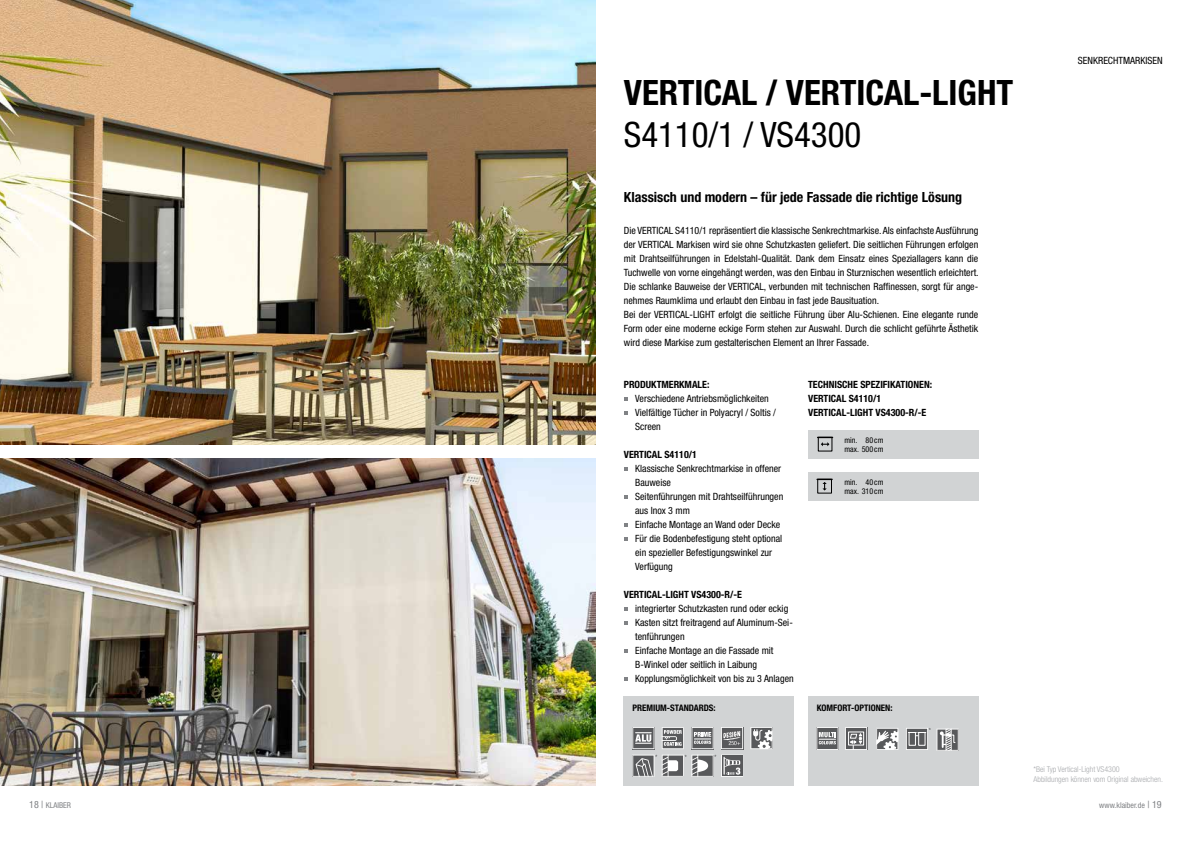
<style>
.page{position:relative;width:1191px;height:842px;background:#fff}
.page>*{position:absolute;margin:0;border:0;box-sizing:border-box;transform-origin:0 0}
.t1{font:700 condensed 35px "Helvetica Neue LT Std";color:#000}
.t2{font:condensed 35px "Helvetica Neue LT Std";color:#000}
.t3{font:700 condensed 14px "Helvetica Neue LT Std";color:#000}
.t4{font:condensed 10px/14px "Helvetica Neue LT Std";color:#000}
.t5{font:700 condensed 10px "Helvetica Neue LT Std";color:#000}
.t6{font:700 condensed 9px "Helvetica Neue LT Std";color:#000}
.t7{font:300 condensed 8px/9.9px "Helvetica Neue LT Std";color:#a7a9ac}
.t8{font:condensed 8px/9px "Helvetica Neue LT Std";color:#000}
.t9{font:condensed 8px "Helvetica Neue LT Std";color:#808285}
.s1{font-size:10px}
</style>
<div class="page">
<div style="left:624px;top:696px;width:170px;height:89px;background:#d1d3d4"></div>
<div style="left:808px;top:696px;width:170px;height:89px;background:#d1d3d4"></div>
<div style="left:808px;top:430px;width:170px;height:28px;background:#d1d3d4"></div>
<div style="left:808px;top:472px;width:170px;height:28px;background:#d1d3d4"></div>
<svg style="left:624px;top:397px;width:3px;height:4px"></svg>
<svg style="left:624px;top:411px;width:3px;height:4px"></svg>
<svg style="left:624px;top:467px;width:3px;height:4px"></svg>
<svg style="left:624px;top:495px;width:3px;height:4px"></svg>
<svg style="left:624px;top:523px;width:3px;height:4px"></svg>
<svg style="left:624px;top:537px;width:3px;height:4px"></svg>
<svg style="left:624px;top:607px;width:3px;height:4px"></svg>
<svg style="left:624px;top:621px;width:3px;height:4px"></svg>
<svg style="left:624px;top:649px;width:3px;height:4px"></svg>
<svg style="left:624px;top:677px;width:3px;height:4px"></svg>
<svg style="left:750px;top:727px;width:22px;height:22px"></svg>
<svg style="left:632px;top:727px;width:22px;height:22px"></svg>
<svg style="left:662px;top:727px;width:22px;height:22px"></svg>
<svg style="left:721px;top:727px;width:22px;height:22px"></svg>
<svg style="left:691px;top:727px;width:22px;height:22px"></svg>
<svg style="left:816px;top:727px;width:22px;height:23px"></svg>
<svg style="left:845px;top:727px;width:22px;height:23px"></svg>
<svg style="left:817px;top:437px;width:15px;height:9px"></svg>
<svg style="left:817px;top:479px;width:15px;height:12px"></svg>
<svg style="left:876px;top:728px;width:22px;height:22px"></svg>
<img style="left:0;top:0;width:595px;height:444px">
<img style="left:0;top:458px;width:595px;height:327px">
<svg style="left:632px;top:755px;width:111px;height:22px"></svg>
<svg style="left:906px;top:728px;width:52px;height:23px"></svg>
<p class="t9" style="left:29px;top:801px;width:43px"><span class="s1">18 |</span> KLAIBER</p>
<h1 class="t1" style="left:624px;top:71px;width:36px">VERTICAL</h1>
<h1 class="t1" style="left:766px;top:71px;width:56px">/ VERTICAL</h1>
<h1 class="t1" style="left:919px;top:71px;width:76px">-LIGHT</h1>
<h1 class="t2" style="left:624px;top:114px;width:239px">S4110/1 / VS4300</h1>
<h2 class="t3" style="left:624px;top:189px;width:340px">KLASSISCH UND MODERN – FÜR JEDE FASSADE DIE RICHTIGE LÖSUNG</h2>
<p class="t4" style="left:624px;top:223px;width:356px">Die VERTICAL S4110/1 repräsentiert die klassische Senkrechtmarkise. Als einfachste Ausführung der VERTICAL Markisen wird sie ohne Schutzkasten geliefert. Die seitlichen Führungen erfolgen mit Drahtseilführungen in Edelstahl-Qualität. Dank dem Einsatz eines Speziallagers kann die Tuchwelle von vorne eingehängt werden, was den Einbau in Sturznischen wesentlich erleichtert.<br>Die schlanke Bauweise der VERTICAL, verbunden mit technischen Raffinessen, sorgt für ange&shy;nehmes Raumklima und erlaubt den Einbau in fast jede Bausituation.<br>Bei der Vertical</p>
<p class="t4" style="left:624px;top:307px;width:356px;text-align:justify;text-indent:95px">erfolgt die seitliche Führung über Alu-Schienen. Eine elegante runde Form oder eine moderne eckige Form stehen zur Auswahl. Durch die schlicht geführte Ästhetik wird diese Markise zum gestalterischen Element an Ihrer Fassade.</p>
<p class="t5" style="left:624px;top:378px;width:12px">PRODUKTMERKMALE</p>
<p class="t5" style="left:707px;top:378px;width:4px">:</p>
<p class="t4" style="left:635px;top:391px;width:142px">Verschiedene Antriebsmöglichkeiten<br>Vielfältige Tücher in Polyacryl / Soltis /<br>Screen</p>
<p class="t5" style="left:624px;top:448px;width:11px">VERTICAL</p>
<p class="t5" style="left:664px;top:448px;width:34px">S4110/1</p>
<p class="t4" style="left:635px;top:461px;width:150px">Klassische Senkrechtmarkise in offener<br>Bauweise<br>Seitenführungen mit Drahtseilführungen aus Inox 3 mm<br>Einfache Montage an Wand oder Decke<br>Für die Bodenbefestigung steht optional ein spezieller Befestigungswinkel zur<br>Verfügung</p>
<p class="t5" style="left:624px;top:588px;width:11px">VERTICAL</p>
<p class="t5" style="left:662px;top:588px;width:81px">-LIGHT VS4300-R/-E</p>
<p class="t4" style="left:635px;top:601px;width:160px">integrierter Schutzkasten rund oder eckig Kasten sitzt freitragend auf Aluminum-Sei&shy;tenführungen<br>Einfache Montage an die Fassade mit B-Winkel oder seitlich in Laibung Kopplungsmöglichkeit von bis zu 3 Anlagen</p>
<p class="t4" style="left:689px;top:307px;width:14px">-Light</p>
<p class="t5" style="left:808px;top:378px;width:11px">TECHNISCHE</p>
<p class="t5" style="left:860px;top:378px;width:11px">SPEZIFIKATIONEN</p>
<p class="t5" style="left:929px;top:378px;width:4px">:</p>
<p class="t5" style="left:808px;top:392px;width:11px">VERTICAL</p>
<p class="t5" style="left:848px;top:392px;width:34px">S4110/1</p>
<p class="t5" style="left:808px;top:406px;width:11px">VERTICAL</p>
<p class="t5" style="left:846px;top:406px;width:81px">-LIGHT VS4300-R/-E</p>
<p class="t8" style="left:844px;top:436px;width:40px">min. 80 cm max. 500 cm</p>
<p class="t8" style="left:844px;top:478px;width:40px">min. 40 cm max. 310 cm</p>
<p class="t6" style="left:632px;top:702px;width:11px">PREMIUM</p>
<p class="t6" style="left:667px;top:702px;width:14px">-STANDARDS</p>
<p class="t6" style="left:713px;top:702px;width:4px">:</p>
<p class="t6" style="left:816px;top:702px;width:11px">KOMFORT</p>
<p class="t6" style="left:851px;top:702px;width:9px">-OPTIONEN</p>
<p class="t6" style="left:890px;top:702px;width:4px">:</p>
<p class="t4" style="left:1078px;top:53px;width:22px">Senkrechtmarkise</p>
<p class="t4" style="left:1157px;top:53px;width:7px">n</p>
<p class="t7" style="left:1033px;top:764px;width:131px">*Bei Typ Vertical-Light VS4300<br>Abbildungen können vom Original abweichen.</p>
<p class="t9" style="left:1099px;top:801px;width:64px">www.klaiber.de <span class="s1">| 19</span></p>
</div>
